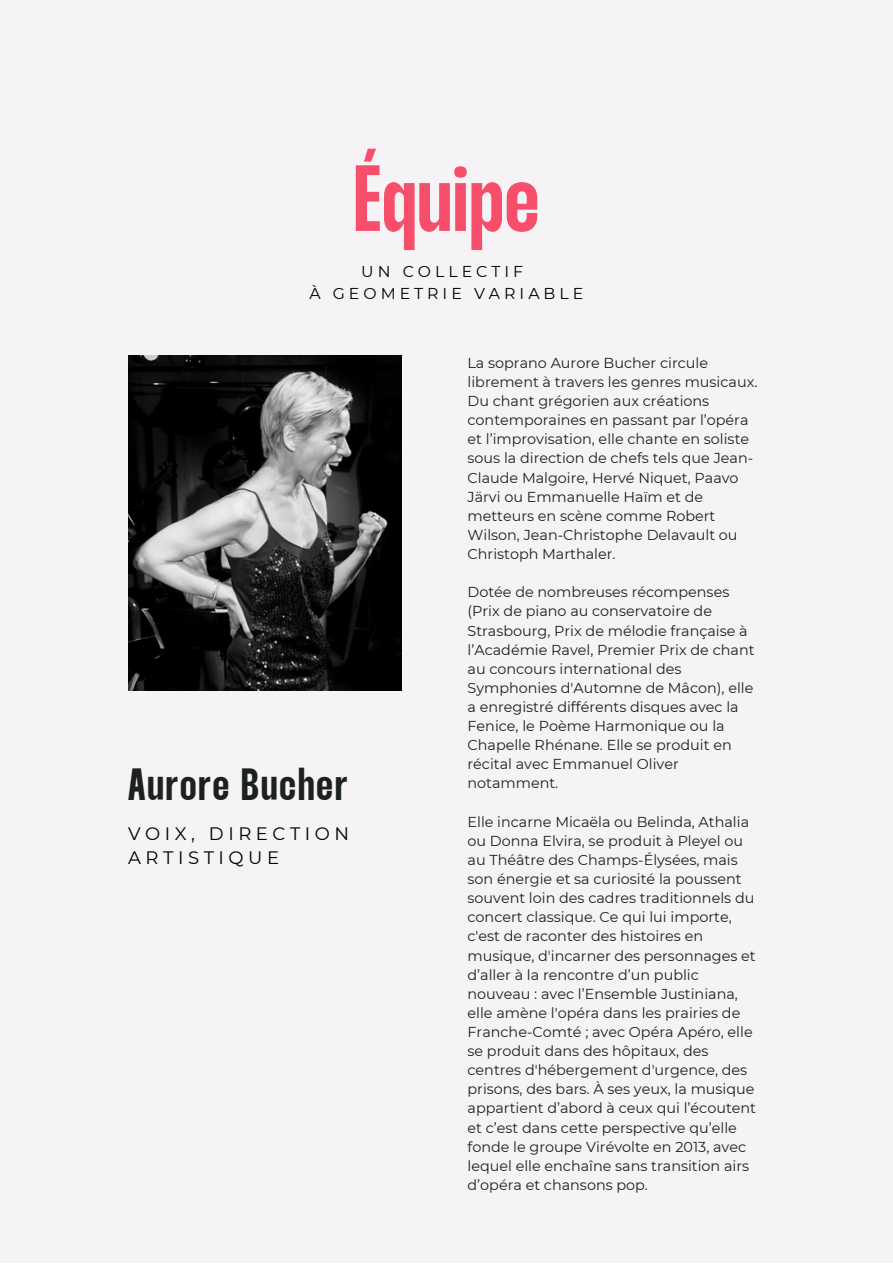
<style>
.page{position:relative;width:893px;height:1264px;background:#fff}
.page>*{position:absolute;margin:0;border:0;box-sizing:border-box;transform-origin:0 0}
.t1{font:93.75px "Thunder Semi Bold LC";letter-spacing:.015em;color:#f74e6b}
.t2{font:45px "Thunder Semi Bold LC";letter-spacing:.045em;color:#1c2120}
.t3{font:18px/24.8px "Montserrat";letter-spacing:.255em;color:#000}
.t4{font:15.75px/21.3px "Montserrat";letter-spacing:.255em;color:#000;text-align:center}
.t5{font:14.4px/19px "Montserrat";color:#1c2120}
</style>
<div class="page">
<div style="left:0;top:0;width:892px;height:1262px;background:#f5f3f5"></div>
<img style="left:128px;top:356px;width:273px;height:335px">
<h1 class="t1" style="left:353px;top:163px;width:187px">Équipe</h1>
<p class="t4" style="left:309px;top:261px;width:275px">UN COLLECTIF<br>À GEOMETRIE VARIABLE</p>
<h2 class="t2" style="left:128px;top:767px;width:221px">Aurore Bucher</h2>
<p class="t3" style="left:128px;top:820px;width:223px">VOIX, DIRECTION<br>ARTISTIQUE</p>
<p class="t5" style="left:467px;top:353px;width:291px">La soprano Aurore Bucher circule librement à travers les genres musicaux.<br>Du chant grégorien aux créations contemporaines en passant par l’opéra et l’improvisation, elle chante en soliste sous la direction de chefs tels que Jean-Claude Malgoire, Hervé Niquet, Paavo Järvi ou Emmanuelle Haïm et de metteurs en scène comme Robert Wilson, Jean-Christophe Delavault ou Christoph Marthaler.</p>
<p class="t5" style="left:467px;top:582px;width:288px">Dotée de nombreuses récompenses (Prix de piano au conservatoire de Strasbourg, Prix de mélodie française à l’Académie Ravel, Premier Prix de chant au concours international des Symphonies d'Automne de Mâcon), elle a enregistré différents disques avec la Fenice, le Poème Harmonique ou la Chapelle Rhénane. Elle se produit en récital avec Emmanuel Oliver notamment.</p>
<p class="t5" style="left:467px;top:812px;width:290px">Elle incarne Micaëla ou Belinda, Athalia ou Donna Elvira, se produit à Pleyel ou au Théâtre des Champs-Élysées, mais son énergie et sa curiosité la poussent souvent loin des cadres traditionnels du concert classique. Ce qui lui importe, c'est de raconter des histoires en musique, d'incarner des personnages et d’aller à la rencontre d’un public nouveau : avec l’Ensemble Justiniana, elle amène l'opéra dans les prairies de Franche-Comté ; avec Opéra Apéro, elle se produit dans des hôpitaux, des centres d'hébergement d'urgence, des prisons, des bars. À ses yeux, la musique appartient d’abord à ceux qui l’écoutent et c’est dans cette perspective qu’elle fonde le groupe Virévolte en 2013, avec lequel elle enchaîne sans transition airs d’opéra et chansons pop.</p>
</div>
